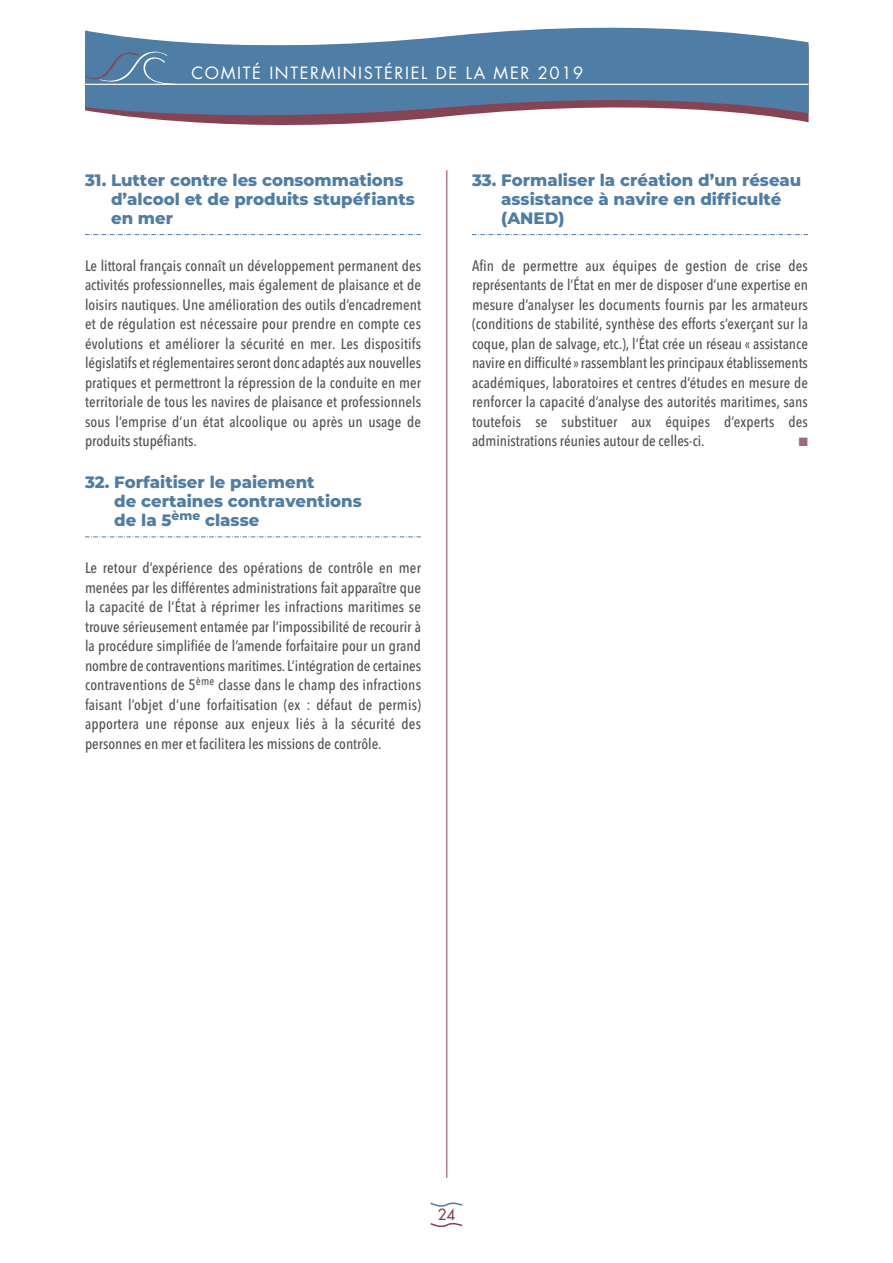
<style>
.page{position:relative;width:893px;height:1263px;background:#fff}
.page>*{position:absolute;margin:0;border:0;box-sizing:border-box;transform-origin:0 0}
.t1{font:800 16.5px/18.8px "Montserrat";color:#4e7da5}
.t2{font:16.5px "Futura Std";letter-spacing:.1em;color:#fff}
.t3{font:500 15px/19.5px "Avenir Next Condensed";color:#525152;text-align:justify}
.t4{font:500 15px "Futura Std";color:#884353}
.t5{font:12px "Zapf Dingbats ITC";color:#a06976}
</style>
<div class="page">
<svg style="left:430px;top:1222px;width:33px;height:6px"></svg>
<svg style="left:430px;top:1202px;width:33px;height:5px"></svg>
<svg style="left:85px;top:234px;width:336px;height:1px"></svg>
<svg style="left:85px;top:536px;width:336px;height:1px"></svg>
<svg style="left:472px;top:234px;width:336px;height:1px"></svg>
<svg style="left:85px;top:27px;width:724px;height:98px;fill:#4e7da5"></svg>
<svg style="left:85px;top:52px;width:91px;height:32px;background:#5b83a8"></svg>
<hr style="left:85px;top:84px;width:724px;height:1px;background:#fefefe">
<hr style="left:447px;top:170px;width:1px;height:1008px;background:#884353">
<p class="t2" style="left:191px;top:65px;width:394px">COMITÉ INTERMINISTÉRIEL DE LA MER 2019</p>
<p class="t1" style="left:111px;top:172px;width:305px;text-indent:-26px">31. Lutter contre les consommations d’alcool et de produits stupéfiants en mer</p>
<p class="t3" style="left:85px;top:257px;width:337px">Le littoral français connaît un développement permanent des activités professionnelles, mais également de plaisance et de loisirs nautiques. Une amélioration des outils d’encadrement et de régulation est nécessaire pour prendre en compte ces évolutions et améliorer la sécurité en mer. Les dispositifs législatifs et réglementaires seront donc adaptés aux nouvelles pratiques et permettront la répression de la conduite en mer territoriale de tous les navires de plaisance et professionnels sous l’emprise d’un état alcoolique ou après un usage de produits stupéfiants.</p>
<p class="t1" style="left:114px;top:474px;width:249px;text-indent:-29px">32. Forfaitiser le paiement<br>de certaines contraventions de la 5<sup>ème</sup> classe</p>
<p class="t3" style="left:85px;top:559px;width:337px">Le retour d’expérience des opérations de contrôle en mer menées par les différentes administrations fait apparaître que la capacité de l’État à réprimer les infractions maritimes se trouve sérieusement entamée par l’impossibilité de recourir à la procédure simplifiée de l’amende forfaitaire pour un grand nombre de contraventions maritimes.L’intégration de certaines contraventions de 5<sup>ème</sup> classe dans le champ des infractions faisant l’objet d’une forfaitisation (ex : défaut de permis) apportera une réponse aux enjeux liés à la sécurité des personnes en mer et facilitera les missions de contrôle.</p>
<p class="t1" style="left:501px;top:172px;width:302px;text-indent:-29px">33. Formaliser la création d’un réseau assistance à navire en difficulté (AneD)</p>
<p class="t3" style="left:472px;top:257px;width:337px">Afin de permettre aux équipes de gestion de crise des représentants de l’État en mer de disposer d’une expertise en mesure d’analyser les documents fournis par les armateurs (conditions de stabilité, synthèse des efforts s’exerçant sur la coque, plan de salvage, etc.), l’État crée un réseau « assistance navire en difficulté »rassemblant les principaux établissements académiques, laboratoires et centres d’études en mesure de renforcer la capacité d’analyse des autorités maritimes, sans toutefois se substituer aux équipes d’experts des administrations réunies autour de celles-ci.</p>
<p class="t5" style="left:799px;top:435px;width:11px">■</p>
<p class="t4" style="left:438px;top:1207px;width:19px">24</p>
</div>
